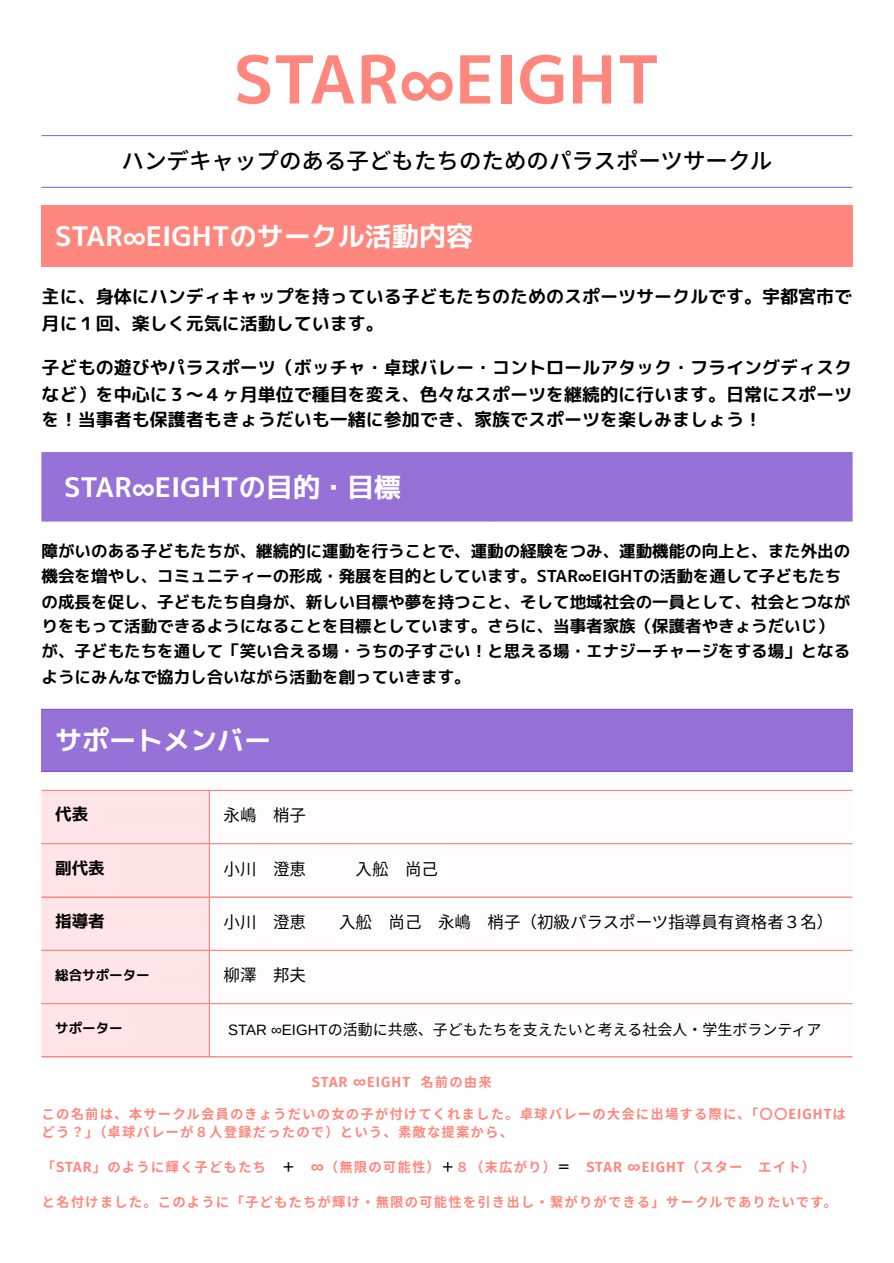
<style>
.page{position:relative;width:894px;height:1263px;background:#fff}
.page>*{position:absolute;margin:0;border:0;box-sizing:border-box;transform-origin:0 0}
.t1{font:66px "mplus 1 p bold";color:#ff877d}
.t2{font:27px "mplus 1 p bold";color:#fff}
.t3{font:500 22.5px "Noto Sans JP";color:#000}
.t4{font:18px/26.4px "rounded mplus 1 p bold";color:#000}
.t5{font:16.5px/25.2px "mplus 1 p bold";color:#000}
.t6{font:16.5px "Noto Sans CJ Ksc";color:#000}
.t7{font:15px "Noto Sans CJ Ksc";color:#000}
.t8{font:700 13.5px/18px "Glow Sans J";letter-spacing:.075em;color:#ff877d}
.t9{font:13.5px "mplus 1 p bold";color:#000}
.s1{font-family:"Arimo"}
.s2{color:#000}
</style>
<div class="page">
<hr style="left:42px;top:135px;width:810px;height:1px;background:#9571d8">
<hr style="left:42px;top:187px;width:810px;height:1px;background:#9571d8">
<div style="left:42px;top:206px;width:810px;height:61px;background:#ff877d"></div>
<div style="left:42px;top:452px;width:810px;height:70px;background:#9571d8"></div>
<div style="left:42px;top:709px;width:810px;height:62px;background:#9571d8"></div>
<hr style="left:42px;top:709px;width:810px;height:1px;background:#894df8">
<hr style="left:42px;top:771px;width:810px;height:1px;background:#894df8">
<div style="left:42px;top:791px;width:167px;height:265px;background:#ffe4e8"></div>
<svg style="left:210px;top:844px;width:642px;height:161px"></svg>
<hr style="left:209px;top:791px;width:1px;height:265px;background:#ff877d">
<hr style="left:42px;top:790px;width:810px;height:1px;background:#ff877d">
<hr style="left:42px;top:843px;width:810px;height:1px;background:#ff877d">
<hr style="left:42px;top:896px;width:810px;height:2px;background:#ff877d">
<hr style="left:42px;top:950px;width:810px;height:1px;background:#ff877d">
<hr style="left:42px;top:1003px;width:810px;height:1px;background:#ff877d">
<hr style="left:42px;top:1056px;width:810px;height:1px;background:#ff877d">
<h1 class="t1" style="left:233px;top:33px;width:428px">STAR∞EIGHT</h1>
<p class="t3" style="left:121px;top:143px;width:652px">ハンデキャップのある子どもたちのためのパラスポーツサークル</p>
<p class="t2" style="left:55px;top:217px;width:419px">STAR∞EIGHTのサークル活動内容</p>
<h2 class="t4" style="left:42px;top:282px;width:812px;line-height:27px">主に、身体にハンディキャップを持っている子どもたちのためのスポーツサークルです。宇都宮市で月に１回、楽しく元気に活動しています。</h2>
<h2 class="t4" style="left:42px;top:354px;width:812px;text-align:justify">子どもの遊びやパラスポーツ（ボッチャ・卓球バレー・コントロールアタック・フライングディスクなど）を中心に３〜４ヶ月単位で種目を変え、色々なスポーツを継続的に行います。日常にスポーツを！当事者も保護者もきょうだいも一緒に参加でき、家族でスポーツを楽しみましょう！</h2>
<p class="t2" style="left:64px;top:468px;width:338px">STAR∞EIGHTの目的・目標</p>
<h3 class="t5" style="left:42px;top:538px;width:809px">障がいのある子どもたちが、継続的に運動を行うことで、運動の経験をつみ、運動機能の向上と、また外出の機会を増やし、コミュニティーの形成・発展を目的としています。STAR∞EIGHTの活動を通して子どもたちの成長を促し、子どもたち自身が、新しい目標や夢を持つこと、そして地域社会の一員として、社会とつながりをもって活動できるようになることを目標としています。さらに、当事者家族（保護者やきょうだいじ）が、子どもたちを通して「笑い合える場・うちの子すごい！と思える場・エナジーチャージをする場」となるようにみんなで協力し合いながら活動を創っていきます。</h3>
<p class="t2" style="left:55px;top:721px;width:217px">サポートメンバー</p>
<p class="t5" style="left:55px;top:801px;width:34px">代表</p>
<p class="t6" style="left:223px;top:802px;width:82px">永嶋 梢子</p>
<p class="t5" style="left:55px;top:855px;width:51px">副代表</p>
<p class="t6" style="left:223px;top:855px;width:84px">小川 澄恵</p>
<p class="t6" style="left:355px;top:855px;width:81px">入舩 尚己</p>
<p class="t5" style="left:55px;top:908px;width:51px">指導者</p>
<p class="t6" style="left:223px;top:909px;width:84px">小川 澄恵</p>
<p class="t6" style="left:339px;top:909px;width:495px">入舩 尚己 永嶋 梢子（初級パラスポーツ指導員有資格者３名）</p>
<p class="t9" style="left:55px;top:966px;width:96px">総合サポーター</p>
<p class="t6" style="left:223px;top:962px;width:84px">柳澤 邦夫</p>
<p class="t9" style="left:55px;top:1019px;width:69px">サポーター</p>
<p class="t7" style="left:228px;top:1017px;width:595px"><span class="s1">STAR ∞EIGHT</span>の活動に共感、子どもたちを支えたいと考える社会人・学生ボランティア</p>
<p class="t8" style="left:312px;top:1072px;width:181px">STAR ∞EIGHT 名前の由来</p>
<p class="t8" style="left:42px;top:1104px;width:805px">この名前は、本サークル会員のきょうだいの女の子が付けてくれました。卓球バレーの大会に出場する際に、「〇〇EIGHTはどう？」（卓球バレーが８人登録だったので）という、素敵な提案から、</p>
<p class="t8" style="left:42px;top:1157px;width:775px">「STAR」のように輝く子どもたち <span class="s2">＋</span> ∞（無限の可能性）<span class="s2">＋</span>８（末広がり）<span class="s2">＝</span> STAR ∞EIGHT（スター エイト）</p>
<p class="t8" style="left:42px;top:1192px;width:796px">と名付けました。このように「子どもたちが輝け・ 無限の可能性を引き出し・ 繋がりができる」サークルでありたいです。</p>
</div>
